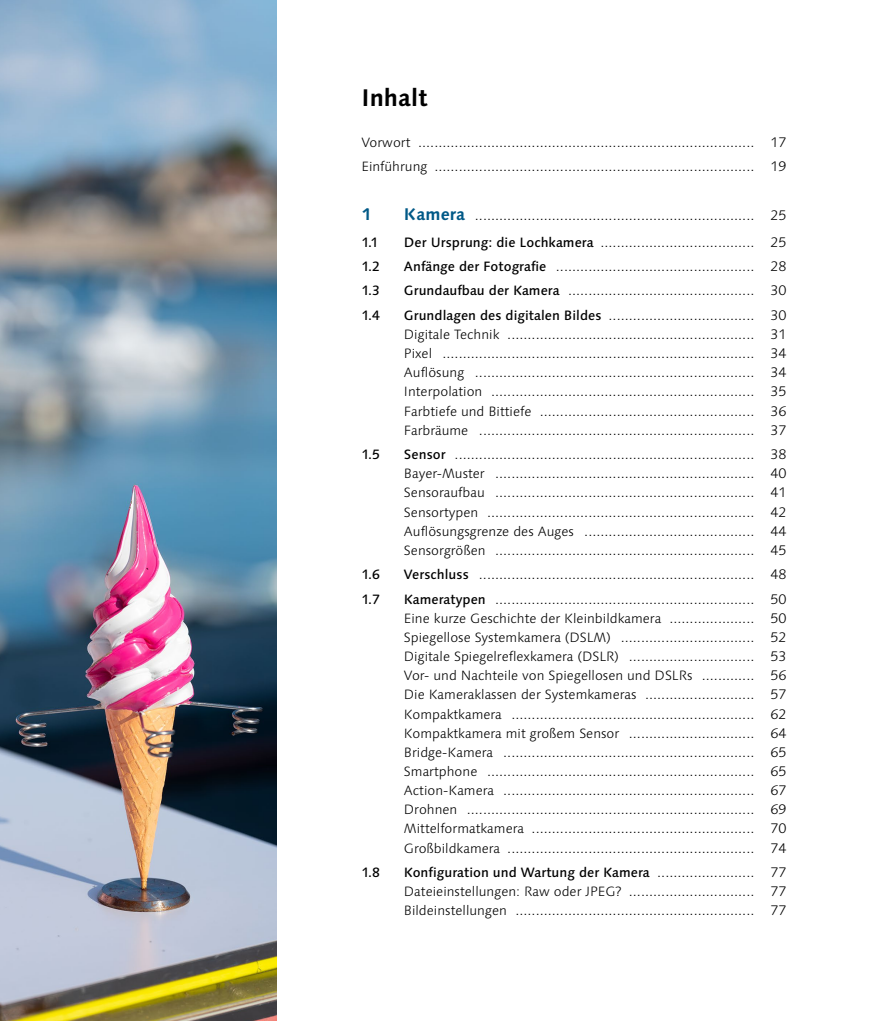
<style>
.page{position:relative;width:893px;height:1021px;background:#fff}
.page>*{position:absolute;margin:0;border:0;box-sizing:border-box;transform-origin:0 0}
.t1{font:700 24px "Linotype Syntax";color:#000}
.t2{font:700 16.8px "Linotype Syntax";color:#005987}
.t3{font:300 13.8px/19.2px "Linotype Syntax";color:#000;text-align:justify}
.t4{font:300 13.5px/19.2px "Linotype Syntax";color:#000;text-align:justify}
.t5{font:500 13.5px "Linotype Syntax";color:#000}
.s1{font-size:13.5px}
.s2{font-weight:700;font-size:16.8px;color:#005987}
.s3{font-weight:500;font-size:13.5px}
.s4{font-size:13.8px}
.s5{font-weight:300;font-size:13.8px}
</style>
<div class="page">
<img style="left:0;top:0;width:276px;height:1020px">
<h1 class="t1" style="left:361px;top:83px;width:68px">Inhalt</h1>
<p class="t3" style="left:361px;top:131px;width:427px;line-height:23.4px"><span class="s1">Vorwort</span> ................................................................................... 17<br><span class="s1">Einführung</span> ............................................................................... 19</p>
<p class="t2" style="left:361px;top:204px;width:11px">1</p>
<p class="t3" style="left:404px;top:206px;width:384px"><span class="s2">Kamera</span> ..................................................................... 25</p>
<p class="t5" style="left:361px;top:234px;width:18px">1.1</p>
<p class="t3" style="left:404px;top:232px;width:384px"><span class="s3">Der Ursprung: die Lochkamera</span> ...................................... 25</p>
<p class="t5" style="left:361px;top:258px;width:20px">1.2</p>
<p class="t3" style="left:404px;top:257px;width:384px"><span class="s3">Anfänge der Fotografie</span> ................................................. 28</p>
<p class="t5" style="left:361px;top:283px;width:20px">1.3</p>
<p class="t3" style="left:404px;top:281px;width:384px"><span class="s3">Grundaufbau der Kamera</span> .............................................. 30</p>
<p class="t5" style="left:361px;top:307px;width:20px">1.4</p>
<p class="t3" style="left:404px;top:306px;width:384px"><span class="s3">Grundlagen des digitalen Bildes</span> .................................... 30<br><span class="s1">Digitale Technik</span> ............................................................. 31<br><span class="s1">Pixel</span> ............................................................................. 34<br><span class="s1">Auflösung</span> ..................................................................... 34<br><span class="s1">Interpolation</span> ................................................................. 35<br><span class="s1">Farbtiefe und Bittiefe</span> ..................................................... 36<br><span class="s1">Farbräume</span> .................................................................... 37</p>
<p class="t5" style="left:361px;top:446px;width:20px">1.5</p>
<p class="t3" style="left:404px;top:445px;width:384px"><span class="s3">Sensor</span> .......................................................................... 38<br><span class="s1">Bayer-Muster</span> ................................................................ 40<br><span class="s1">Sensoraufbau</span> ................................................................ 41<br><span class="s1">Sensortypen</span> .................................................................. 42<br><span class="s1">Auflösungsgrenze des Auges</span> .......................................... 44<br><span class="s1">Sensorgrößen</span> ................................................................ 45</p>
<p class="t5" style="left:361px;top:566px;width:20px">1.6</p>
<p class="t3" style="left:404px;top:565px;width:384px"><span class="s3">Verschluss</span> .................................................................... 48</p>
<p class="t5" style="left:361px;top:591px;width:20px">1.7</p>
<p class="t3" style="left:404px;top:589px;width:384px"><span class="s3">Kameratypen</span> ................................................................ 50</p>
<p class="t4" style="left:404px;top:608px;width:384px">Eine kurze Geschichte der Kleinbildkamera <span class="s4">..................... 50</span></p>
<p class="t3" style="left:404px;top:627px;width:384px"><span class="s1">Spiegellose Systemkamera (DSLM)</span> ................................. 52</p>
<p class="t4" style="left:404px;top:647px;width:384px">Digitale Spiegelreflexkamera (DSLR) <span class="s4">............................... 53<br></span>Vor- und Nachteile von Spiegellosen und DSLRs <span class="s4">............. 56<br></span>Die Kameraklassen der Systemkameras <span class="s4">........................... 57</span></p>
<p class="t3" style="left:404px;top:704px;width:384px"><span class="s1">Kompaktkamera</span> ............................................................ 62<br><span class="s1">Kompaktkamera mit großem Sensor</span> ............................... 64<br><span class="s1">Bridge-Kamera</span> .............................................................. 65<br><span class="s1">Smartphone</span> .................................................................. 65<br><span class="s1">Action-Kamera</span> .............................................................. 67<br><span class="s1">Drohnen</span> ....................................................................... 69<br><span class="s1">Mittelformatkamera</span> ....................................................... 70<br><span class="s1">Großbildkamera</span> ............................................................. 74</p>
<p class="t5" style="left:361px;top:864px;width:20px">1.8</p>
<p class="t5" style="left:404px;top:864px;width:384px">Konfiguration und Wartung der Kamera <span class="s5">........................ 77</span></p>
<p class="t3" style="left:404px;top:881px;width:384px"><span class="s1">Dateieinstellungen: Raw oder JPEG?</span> ............................... 77<br><span class="s1">Bildeinstellungen</span> ........................................................... 77</p>
</div>
